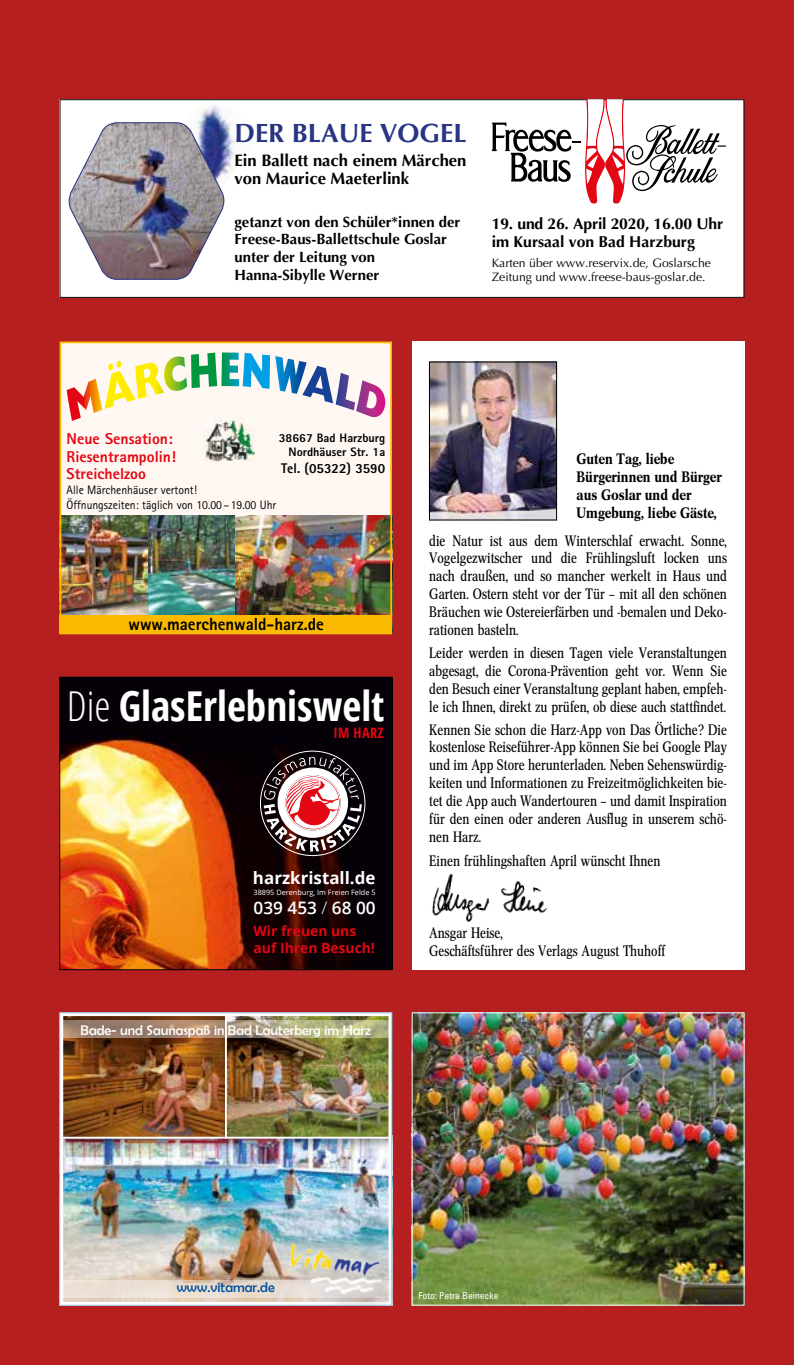
<style>
.page{position:relative;width:794px;height:1365px;background:#fff}
.page>*{position:absolute;margin:0;border:0;box-sizing:border-box;transform-origin:0 0}
.t1{font:700 condensed 41.12px "Open Sans";color:#fff}
.t2{font:700 26.43px "Optima";color:#283583}
.t3{font:800 17.5px "Rotis Sans Serif";color:#000;scale:.96 1}
.t4{font:600 17.15px "Open Sans";color:#fff}
.t5{font:700 16.97px "Open Sans";color:#fff}
.t6{font:700 16.62px/17.5px "Optima";color:#000}
.t7{font:700 15.75px/17.5px "Optima";color:#000}
.t8{font:800 15.75px/17.5px "Rotis Sans Serif";color:#e30613}
.t9{font:14.88px/17.8px "Concorde Nova";color:#000;text-align:justify;scale:.95 1}
.t10{font:700 14.88px/17.8px "Optima";color:#000}
.t11{font:500 14.88px/17.8px "Concorde Nova";color:#000}
.t12{font:700 condensed 14.35px "Open Sans";letter-spacing:.025em;color:#e30613}
.t13{font:14px "Berlin Sans FB";color:#fff}
.t14{font:800 14px "Rotis Sans Serif";color:#000;scale:.96 1}
.t15{font:14px "Berlin Sans FB";color:#004f9f}
.t16{font:700 13.83px/16.6px "Open Sans";color:#e30613}
.t17{font:12.25px/14px "Optima";color:#000}
.t18{font:12.25px/14.7px "Rotis Sans Serif";color:#000;scale:.95 1}
.t19{font:800 12.25px/14.7px "Rotis Sans Serif";color:#000;text-align:right}
.t20{font:condensed 9.62px "Univers";color:#fff}
.t21{font:7.35px "Open Sans";color:#fff}
.s1{font-weight:300}
</style>
<div class="page">
<div style="left:0;top:0;width:794px;height:1364px;background:#b51f1f"></div>
<div style="left:412px;top:341px;width:332px;height:628px;background:#fff"></div>
<img style="left:432px;top:873px;width:116px;height:49px">
<img style="left:414px;top:1014px;width:328px;height:289px">
<img style="left:62px;top:679px;width:328px;height:288px">
<svg style="left:263px;top:756px;width:99px;height:95px"></svg>
<div style="left:60px;top:677px;width:332px;height:292px;border:1px solid #000"></div>
<img style="left:431px;top:364px;width:124px;height:154px">
<div style="left:429px;top:362px;width:128px;height:158px;border:1px solid #000"></div>
<div style="left:60px;top:100px;width:684px;height:197px;background:#fff"></div>
<div style="left:60px;top:99px;width:684px;height:199px;border:1px solid #000"></div>
<svg style="left:492px;top:99px;width:234px;height:104px"></svg>
<img style="left:150px;top:100px;width:113px;height:74px">
<img style="left:68px;top:122px;width:158px;height:158px">
<div style="left:60px;top:342px;width:331px;height:291px;background:#fff7f1"></div>
<svg style="left:67px;top:352px;width:318px;height:69px"></svg>
<img style="left:205px;top:418px;width:50px;height:44px">
<img style="left:148px;top:515px;width:87px;height:100px">
<img style="left:63px;top:515px;width:85px;height:100px">
<img style="left:235px;top:515px;width:154px;height:100px">
<div style="left:60px;top:615px;width:332px;height:19px;background:#fbba00"></div>
<div style="left:60px;top:341px;width:332px;height:293px;border:2px solid #fbba00"></div>
<img style="left:65px;top:1152px;width:322px;height:148px">
<div style="left:60px;top:1012px;width:179px;height:140px;background:#000;opacity:.37"></div>
<img style="left:65px;top:1017px;width:153px;height:118px">
<div style="left:60px;top:1012px;width:167px;height:126px;border:2px solid #fff"></div>
<svg style="left:65px;top:1279px;width:210px;height:18px;fill:#eadfd1"></svg>
<div style="left:218px;top:1012px;width:174px;height:140px;background:#000;opacity:.37"></div>
<div style="left:225px;top:1012px;width:167px;height:126px;border:2px solid #fff"></div>
<div style="left:60px;top:1012px;width:332px;height:293px;border:4px solid #fff"></div>
<svg style="left:62px;top:1019px;width:328px;height:18px"></svg>
<svg style="left:275px;top:1232px;width:115px;height:71px"></svg>
<img style="left:287px;top:1243px;width:98px;height:54px">
<div style="left:60px;top:1012px;width:332px;height:293px;border:1px solid #97b9e2"></div>
<h2 class="t2" style="left:234px;top:117px;width:233px">DER BLAUE VOGEL</h2>
<p class="t6" style="left:234px;top:152px;width:233px">Ein Ballett nach einem Märchen von Maurice Maeterlink</p>
<p class="t10" style="left:234px;top:213px;width:227px">getanzt von den Schüler*innen der<br>Freese-Baus-Ballettschule Goslar unter der Leitung von<br>Hanna-Sibylle Werner</p>
<p class="t7" style="left:492px;top:215px;width:233px">19. und 26. April 2020, 16.00 Uhr im Kursaal von Bad Harzburg</p>
<p class="t17" style="left:492px;top:255px;width:221px">Karten über www.reservix.de, Goslarsche<br>Zeitung und www.freese-baus-goslar.de.</p>
<p class="t19" style="left:279px;top:430px;width:108px">38667 Bad Harzburg<br>Nordhäuser Str. 1a</p>
<p class="t14" style="left:281px;top:459px;width:110px">Tel. (05322) 3590</p>
<p class="t8" style="left:67px;top:430px;width:111px">Neue Sensation:<br>Riesentrampolin!<br>Streichelzoo</p>
<p class="t18" style="left:67px;top:482px;width:222px">Alle Märchenhäuser vertont!<br>Öffnungszeiten: täglich von 10.00–19.00 Uhr</p>
<p class="t3" style="left:128px;top:613px;width:205px">www.maerchenwald-harz.de</p>
<h1 class="t1" style="left:67px;top:677px;width:319px"><span class="s1">Die</span> GlasErlebniswelt</h1>
<p class="t12" style="left:333px;top:723px;width:52px">IM HARZ</p>
<p class="t5" style="left:253px;top:865px;width:124px">harzkristall.de</p>
<p class="t4" style="left:253px;top:895px;width:124px">039 453 <span class="s1">/</span> 68 00</p>
<p class="t16" style="left:253px;top:922px;width:123px">Wir freuen uns auf Ihren Besuch!</p>
<p class="t21" style="left:253px;top:887px;width:124px">38895 Derenburg, Im Freien Felde 5</p>
<p class="t13" style="left:80px;top:1022px;width:292px">Bade- und Saunaspaß in Bad Lauterberg im Harz</p>
<p class="t11" style="left:576px;top:450px;width:147px">Guten Tag, liebe<br>Bürgerinnen und Bürger aus Goslar und der<br>Umgebung, liebe Gäste,</p>
<p class="t9" style="left:429px;top:531px;width:315px">die Natur ist aus dem Winterschlaf erwacht. Sonne, Vogelgezwitscher und die Frühlingsluft locken uns nach draußen, und so mancher werkelt in Haus und Garten. Ostern steht vor der Tür – mit all den schönen Bräuchen wie Ostereierfärben und -bemalen und Deko&shy;rationen basteln.</p>
<p class="t9" style="left:429px;top:644px;width:315px">Leider werden in diesen Tagen viele Veranstaltungen abgesagt, die Corona-Prävention geht vor. Wenn Sie den Besuch einer Veranstaltung geplant haben, empfeh&shy;le ich Ihnen, direkt zu prüfen, ob diese auch stattfindet.</p>
<p class="t9" style="left:429px;top:720px;width:315px">Kennen Sie schon die Harz-App von Das Örtliche? Die kostenlose Reiseführer-App können Sie bei Google Play und im App Store herunterladen. Neben Sehenswürdig&shy;keiten und Informationen zu Freizeitmöglichkeiten bie&shy;tet die App auch Wandertouren – und damit Inspiration für den einen oder anderen Ausflug in unserem schö&shy;nen Harz.</p>
<p class="t9" style="left:429px;top:852px;width:245px">Einen frühlingshaften April wünscht Ihnen</p>
<p class="t9" style="left:429px;top:924px;width:250px">Ansgar Heise,<br>Geschäftsführer des Verlags August Thuhoff</p>
<p class="t15" style="left:177px;top:1279px;width:100px">www.vitamar.de</p>
<p class="t20" style="left:418px;top:1289px;width:82px">Foto: Petra Beinecke</p>
</div>
